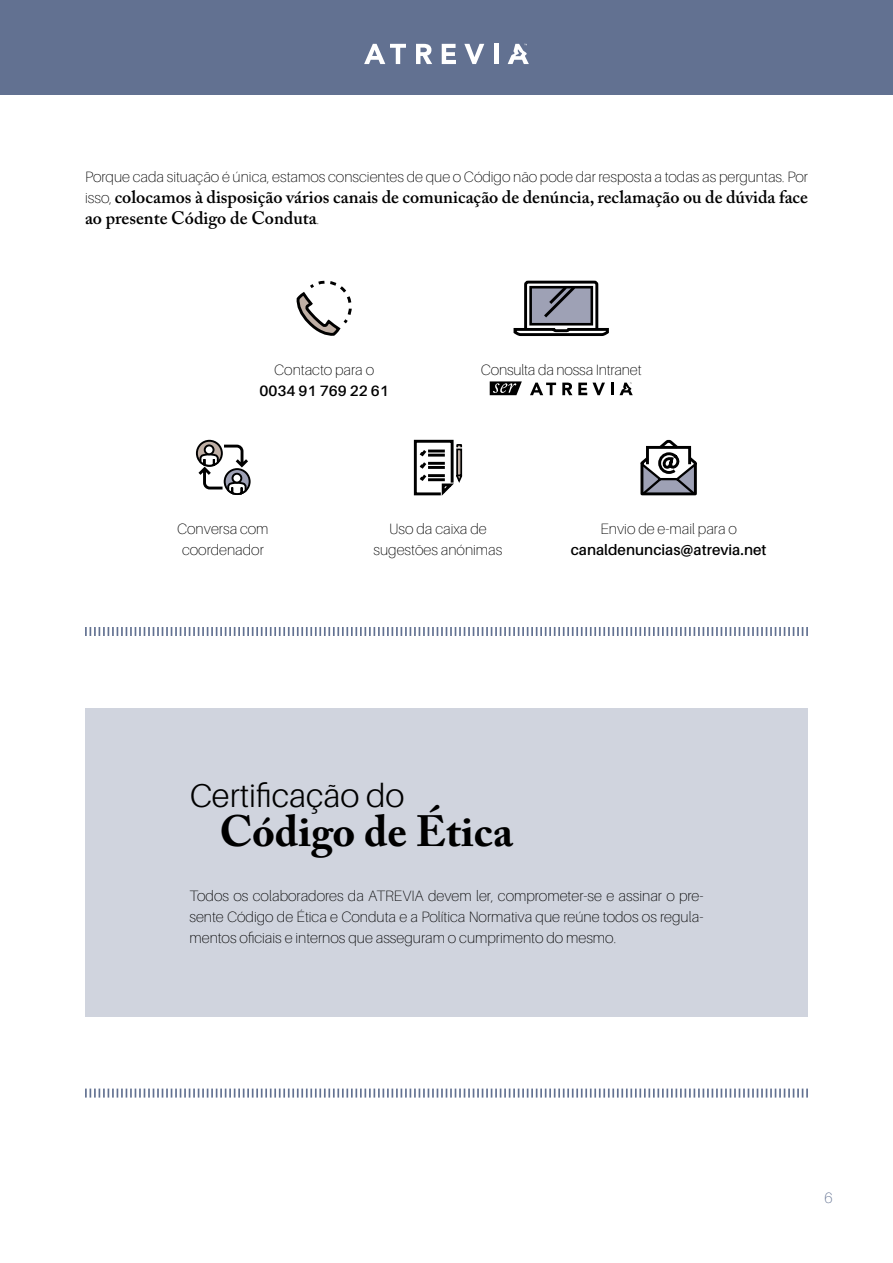
<style>
.page{position:relative;width:893px;height:1263px;background:#fff}
.page>*{position:absolute;margin:0;border:0;box-sizing:border-box;transform-origin:0 0}
.t1{font:700 43.5px "Adobe Caslon Pro";color:#000}
.t2{font:300 33px "Aileron";color:#000}
.t3{font:600 18px/21px "Adobe Caslon Pro";color:#000}
.t4{font:100 15px/21px "Aileron";color:#000;text-align:center}
.t5{font:600 15px "Aileron";color:#000}
.t6{font:100 15px "Aileron";color:#627191}
.s1{font-family:"Aileron";font-weight:100;font-size:15px}
</style>
<div class="page">
<div style="left:0;top:0;width:893px;height:95px;background:#627191"></div>
<svg style="left:416px;top:44px;width:16px;height:20px"></svg>
<svg style="left:442px;top:44px;width:14px;height:20px"></svg>
<svg style="left:464px;top:44px;width:20px;height:20px"></svg>
<div style="left:494px;top:44px;width:5px;height:20px;background:#fff"></div>
<svg style="left:364px;top:44px;width:42px;height:20px"></svg>
<svg style="left:508px;top:44px;width:21px;height:20px"></svg>
<div style="left:85px;top:708px;width:723px;height:308px;background:#d0d4de"></div>
<svg style="left:85px;top:627px;width:723px;height:9px"></svg>
<svg style="left:85px;top:1088px;width:723px;height:9px"></svg>
<svg style="left:195px;top:439px;width:56px;height:56px"></svg>
<div style="left:232px;top:474px;width:9px;height:9px;background:#fff;border-radius:50%"></div>
<div style="left:232px;top:473px;width:10px;height:10px;border:2px solid #000;border-radius:50%"></div>
<svg style="left:413px;top:439px;width:50px;height:57px"></svg>
<svg style="left:640px;top:439px;width:57px;height:57px"></svg>
<svg style="left:296px;top:281px;width:55px;height:55px"></svg>
<svg style="left:513px;top:280px;width:96px;height:56px"></svg>
<svg style="left:490px;top:381px;width:32px;height:14px"></svg>
<svg style="left:562px;top:383px;width:10px;height:12px"></svg>
<svg style="left:578px;top:383px;width:27px;height:12px"></svg>
<svg style="left:530px;top:383px;width:26px;height:12px"></svg>
<svg style="left:611px;top:383px;width:22px;height:12px"></svg>
<p class="t4" style="left:85px;top:166px;width:724px">Porque cada situação é única, estamos conscientes de que o Código não pode dar resposta a todas as perguntas. Por</p>
<p class="t3" style="left:85px;top:186px;width:724px"><span class="s1">isso,</span> colocamos à disposição vários canais de comunicação de denúncia, reclamação ou de dúvida face ao presente Código de Conduta<span class="s1">.</span></p>
<p class="t4" style="left:274px;top:359px;width:101px">Contacto para o</p>
<p class="t5" style="left:259px;top:382px;width:131px">0034 91 769 22 61</p>
<p class="t4" style="left:481px;top:359px;width:162px">Consulta da nossa Intranet</p>
<p class="t4" style="left:177px;top:518px;width:93px">Conversa com coordenador</p>
<p class="t4" style="left:373px;top:518px;width:130px">Uso da caixa de sugestões anónimas</p>
<p class="t4" style="left:600px;top:518px;width:138px">Envio de e-mail para o</p>
<p class="t5" style="left:571px;top:541px;width:197px">canaldenuncias@atrevia.net</p>
<h2 class="t2" style="left:190px;top:777px;width:216px">Certificação do</h2>
<h1 class="t1" style="left:219px;top:806px;width:295px">Código de Ética</h1>
<p class="t4" style="left:189px;top:885px;width:516px;text-align:justify">Todos os colaboradores da ATREVIA devem ler, comprometer-se e assinar o pre&shy;sente Código de Ética e Conduta e a Política Normativa que reúne todos os regula&shy;mentos oficiais e internos que asseguram o cumprimento do mesmo.</p>
<p class="t6" style="left:824px;top:1190px;width:10px">6</p>
</div>
